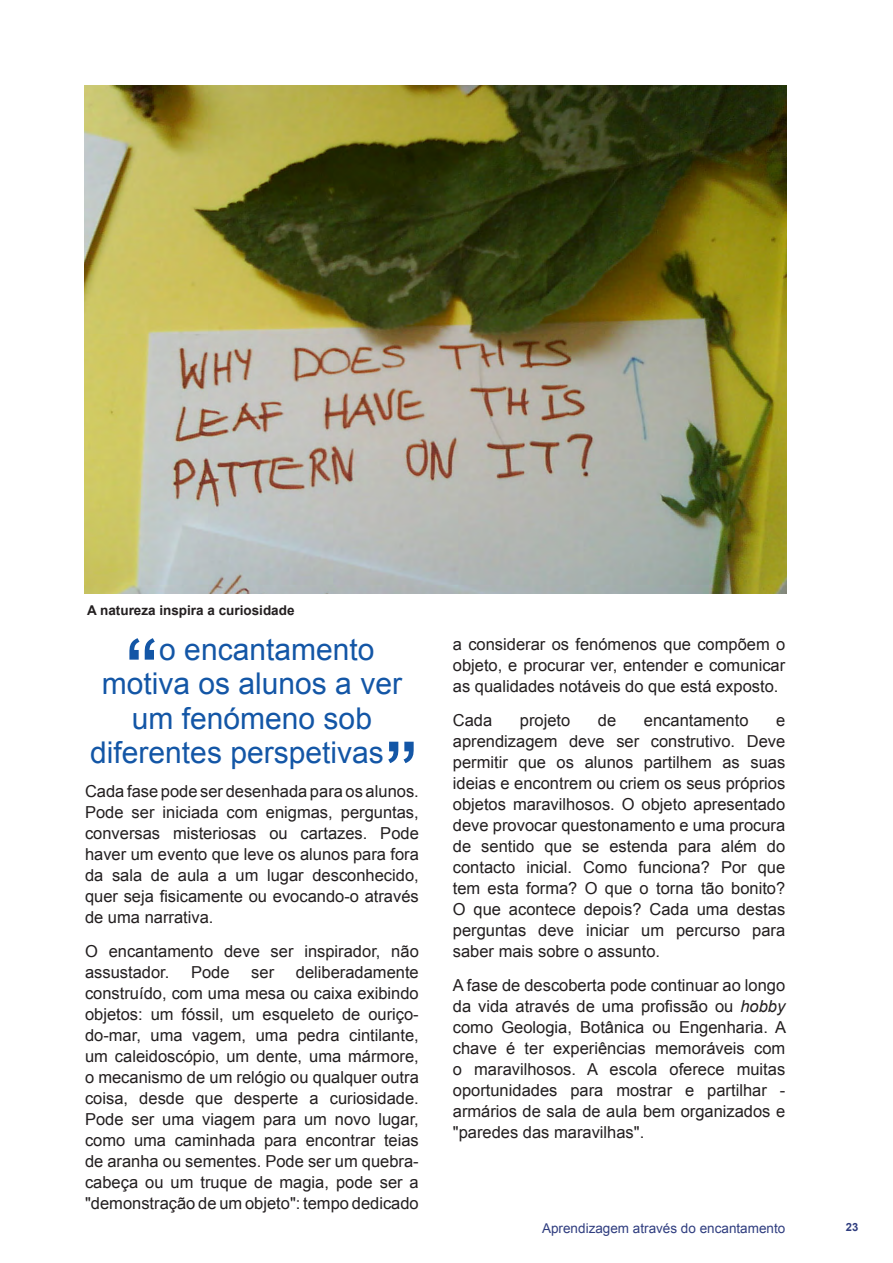
<style>
.page{position:relative;width:893px;height:1263px;background:#fff}
.page>*{position:absolute;margin:0;border:0;box-sizing:border-box;transform-origin:0 0}
.t1{font:30px "Arial";color:#1356a6}
.t2{font:16.5px/21px "Arial";color:#231f20;text-align:justify}
.t3{font:13.5px "Arial";color:#2f3d7f}
.t4{font:700 13.5px "Arial";color:#231f20}
.t5{font:700 11.25px "Arial";color:#2f3d7f}
.s1{font-style:italic}
</style>
<div class="page">
<svg style="left:129px;top:638px;width:26px;height:22px"></svg>
<svg style="left:388px;top:742px;width:26px;height:21px"></svg>
<img style="left:85px;top:85px;width:702px;height:508px">
<p class="t4" style="left:87px;top:603px;width:209px">A natureza inspira a curiosidade</p>
<h1 class="t1" style="left:159px;top:632px;width:217px">o encantamento</h1>
<h1 class="t1" style="left:102px;top:667px;width:302px">motiva os alunos a ver</h1>
<h1 class="t1" style="left:132px;top:701px;width:242px">um fenómeno sob</h1>
<h1 class="t1" style="left:90px;top:736px;width:295px">diferentes perspetivas</h1>
<p class="t2" style="left:85px;top:781px;width:335px">Cada fase pode ser desenhada para os alunos.<br>Pode ser iniciada com enigmas, perguntas, conversas misteriosas ou cartazes. Pode haver um evento que leve os alunos para fora da sala de aula a um lugar desconhecido, quer seja fisicamente ou evocando-o através de uma narrativa.</p>
<p class="t2" style="left:85px;top:940px;width:335px">O encantamento deve ser inspirador, não assustador.</p>
<p class="t2" style="left:85px;top:961px;width:335px;text-indent:211px">deliberadamente construído, com uma mesa ou caixa exibindo objetos: um fóssil, um esqueleto de ouriço&shy;do-mar, uma vagem, uma pedra cintilante, um caleidoscópio, um dente, uma mármore, o mecanismo de um relógio ou qualquer outra coisa, desde que desperte a curiosidade.<br>Pode ser uma viagem para um novo lugar, como uma caminhada para encontrar teias de aranha ou sementes. Pode ser um quebra&shy;cabeça ou um truque de magia, pode ser a "demonstração de um objeto": tempo dedicado</p>
<p class="t2" style="left:191px;top:961px;width:40px">Pode</p>
<p class="t2" style="left:251px;top:961px;width:24px">ser</p>
<p class="t2" style="left:453px;top:634px;width:334px">a considerar os fenómenos que compõem o objeto, e procurar ver, entender e comunicar as qualidades notáveis do que está exposto.</p>
<p class="t2" style="left:453px;top:709px;width:41px">Cada</p>
<p class="t2" style="left:520px;top:709px;width:52px">projeto</p>
<p class="t2" style="left:598px;top:709px;width:20px">de</p>
<p class="t2" style="left:644px;top:709px;width:106px">encantamento</p>
<p class="t2" style="left:453px;top:709px;width:334px;text-indent:323px">e aprendizagem deve ser construtivo. Deve permitir que os alunos partilhem as suas ideias e encontrem ou criem os seus próprios objetos maravilhosos. O objeto apresentado deve provocar questonamento e uma procura de sentido que se estenda para além do contacto inicial. Como funciona? Por que tem esta forma? O que o torna tão bonito?<br>O que acontece depois? Cada uma destas perguntas deve iniciar um percurso para saber mais sobre o assunto.</p>
<p class="t2" style="left:453px;top:974px;width:335px">A fase de descoberta pode continuar ao longo da vida através de uma profissão ou <span class="s1">hobby </span>como Geologia, Botânica ou Engenharia. A chave é ter experiências memoráveis com o maravilhosos. A escola oferece muitas oportunidades para mostrar e partilhar - armários de sala de aula bem organizados e "paredes das maravilhas".</p>
<p class="t3" style="left:542px;top:1220px;width:245px">Aprendizagem através do encantamento</p>
<p class="t5" style="left:846px;top:1221px;width:14px">23</p>
</div>
